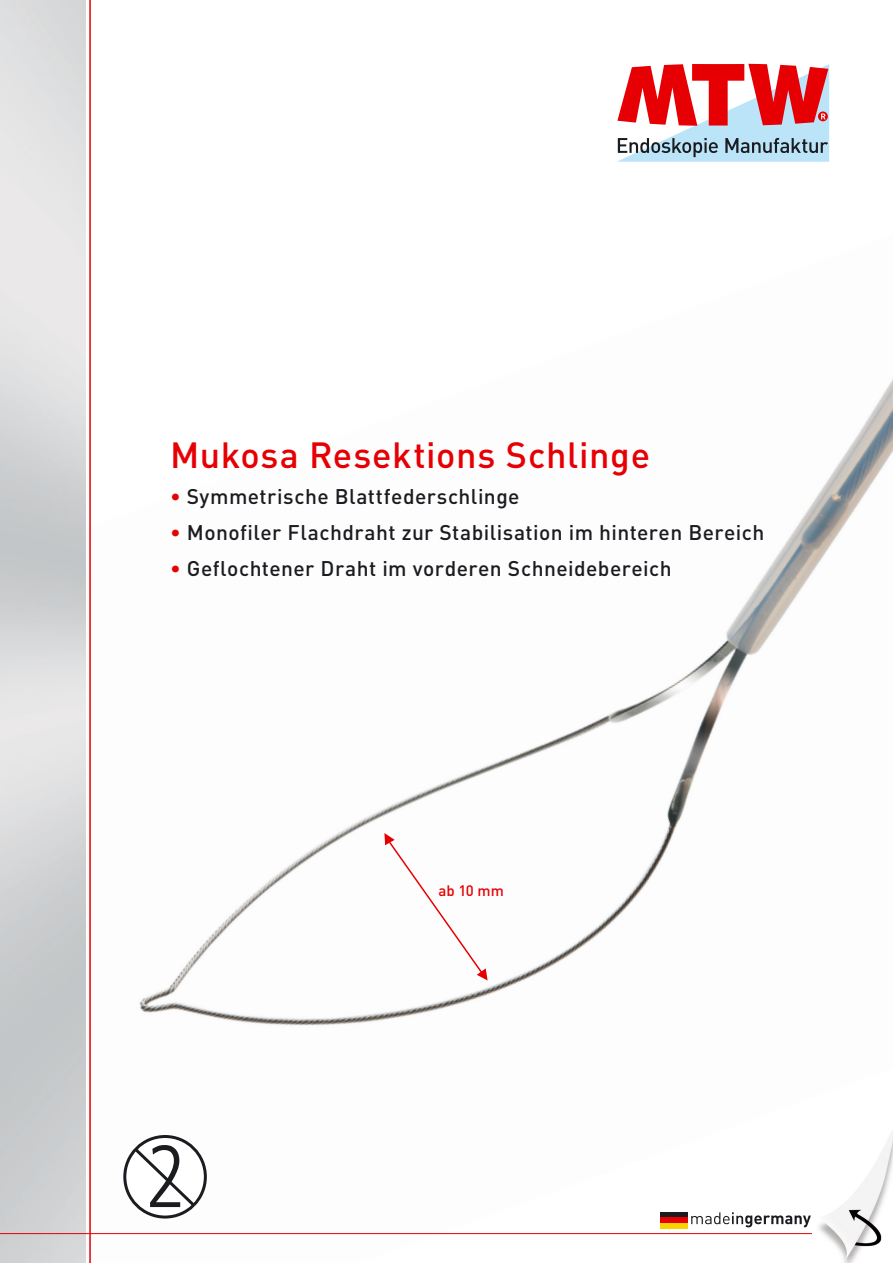
<style>
.page{position:relative;width:893px;height:1263px;background:#fff}
.page>*{position:absolute;margin:0;border:0;box-sizing:border-box;transform-origin:0 0}
.t1{font:500 36px "DINOT";letter-spacing:.02em;color:#e60004}
.t2{font:500 21px "DINOT";letter-spacing:.02em;color:#1b1c20}
.t3{font:500 15px "DINOT";color:#e60004}
.s1{color:#e60004}
</style>
<div class="page">
<img style="left:85px;top:235px;width:808px;height:1028px">
<svg style="left:617px;top:64px;width:212px;height:98px"></svg>
<hr style="left:0;top:1233px;width:893px;height:1px;background:#e60004">
<hr style="left:89px;top:0;width:2px;height:1263px;background:#e60004">
<svg style="left:125px;top:1136px;width:80px;height:81px"></svg>
<div style="left:123px;top:1135px;width:84px;height:83px;border:3px solid #1b1c20;border-radius:50%"></div>
<svg style="left:131px;top:1144px;width:67px;height:65px"></svg>
<div style="left:812px;top:1114px;width:81px;height:149px;background:#fff"></div>
<img style="left:819px;top:1130px;width:74px;height:133px">
<div style="left:660px;top:1212px;width:28px;height:5px;background:#1b1c20"></div>
<div style="left:660px;top:1223px;width:28px;height:5px;background:#f9d300"></div>
<div style="left:660px;top:1217px;width:28px;height:6px;background:#e60004"></div>
<svg style="left:691px;top:1212px;width:120px;height:15px"></svg>
<svg style="left:383px;top:832px;width:106px;height:149px"></svg>
<p class="t1" style="left:170px;top:432px;width:481px">Mukosa Resektions Schlinge</p>
<p class="t2" style="left:170px;top:483px;width:351px"><span class="s1">•</span> Symmetrische Blattfederschlinge</p>
<p class="t2" style="left:170px;top:519px;width:596px"><span class="s1">•</span> Monofiler Flachdraht zur Stabilisation im hinteren Bereich</p>
<p class="t2" style="left:170px;top:555px;width:503px"><span class="s1">•</span> Geflochtener Draht im vorderen Schneidebereich</p>
<p class="t3" style="left:438px;top:880px;width:67px">ab 10 mm</p>
</div>
